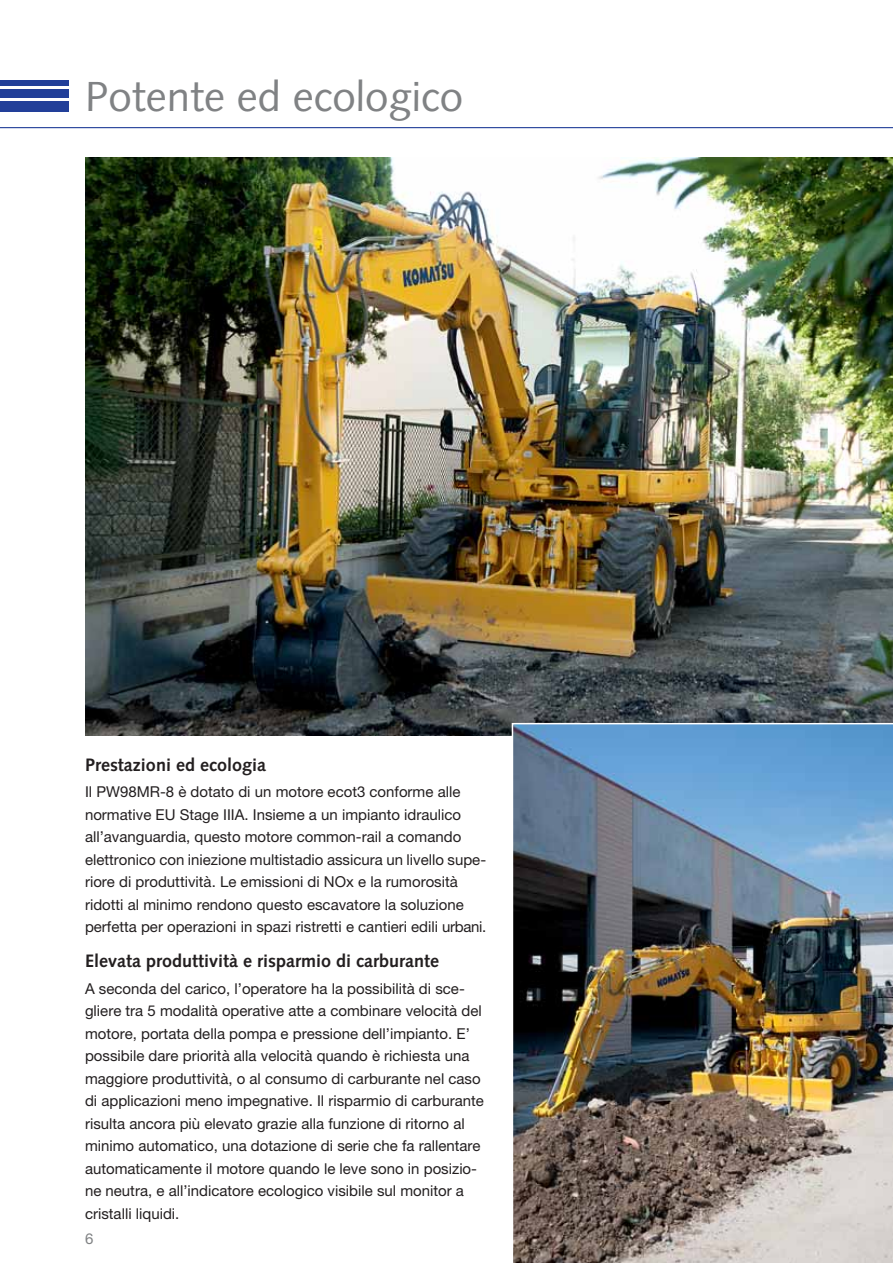
<style>
.page{position:relative;width:893px;height:1263px;background:#fff}
.page>*{position:absolute;margin:0;border:0;box-sizing:border-box;transform-origin:0 0}
.t1{font:42px "Syntax LTCE";color:#808284}
.t2{font:700 18px "Syntax LTCE";color:#231f20}
.t3{font:15px/22.5px "Helvetica Neue LT Pro";color:#231f20}
.t4{font:15px "Helvetica Neue LT Pro";color:#808284}
</style>
<div class="page">
<img style="left:85px;top:157px;width:808px;height:579px">
<img style="left:512px;top:723px;width:381px;height:540px">
<hr style="left:0;top:127px;width:893px;height:1px;background:#223f99">
<div style="left:0;top:101px;width:68px;height:10px;background:#223f99"></div>
<div style="left:0;top:89px;width:68px;height:8px;background:#223f99"></div>
<div style="left:0;top:80px;width:68px;height:5px;background:#223f99"></div>
<h1 class="t1" style="left:85px;top:77px;width:380px">Potente ed ecologico</h1>
<p class="t2" style="left:85px;top:756px;width:183px">Prestazioni ed ecologia</p>
<p class="t3" style="left:85px;top:783px;width:403px">Il PW98MR-8 è dotato di un motore ecot3 conforme alle normative EU Stage IIIA. Insieme a un impianto idraulico all’avanguardia, questo motore common-rail a comando elettronico con iniezione multistadio assicura un livello supe&shy;riore di produttività. Le emissioni di NOx e la rumorosità ridotti al minimo rendono questo escavatore la soluzione perfetta per operazioni in spazi ristretti e cantieri edili urbani.</p>
<p class="t2" style="left:85px;top:952px;width:356px">Elevata produttività e risparmio di carburante</p>
<p class="t3" style="left:85px;top:979px;width:400px">A seconda del carico, l’operatore ha la possibilità di sce&shy;gliere tra 5 modalità operative atte a combinare velocità del motore, portata della pompa e pressione dell’impianto. E’ possibile dare priorità alla velocità quando è richiesta una maggiore produttività, o al consumo di carburante nel caso di applicazioni meno impegnative. Il risparmio di carburante risulta ancora più elevato grazie alla funzione di ritorno al minimo automatico, una dotazione di serie che fa rallentare automaticamente il motore quando le leve sono in posizio&shy;ne neutra, e all’indicatore ecologico visibile sul monitor a cristalli liquidi.</p>
<p class="t4" style="left:85px;top:1233px;width:10px">6</p>
</div>
